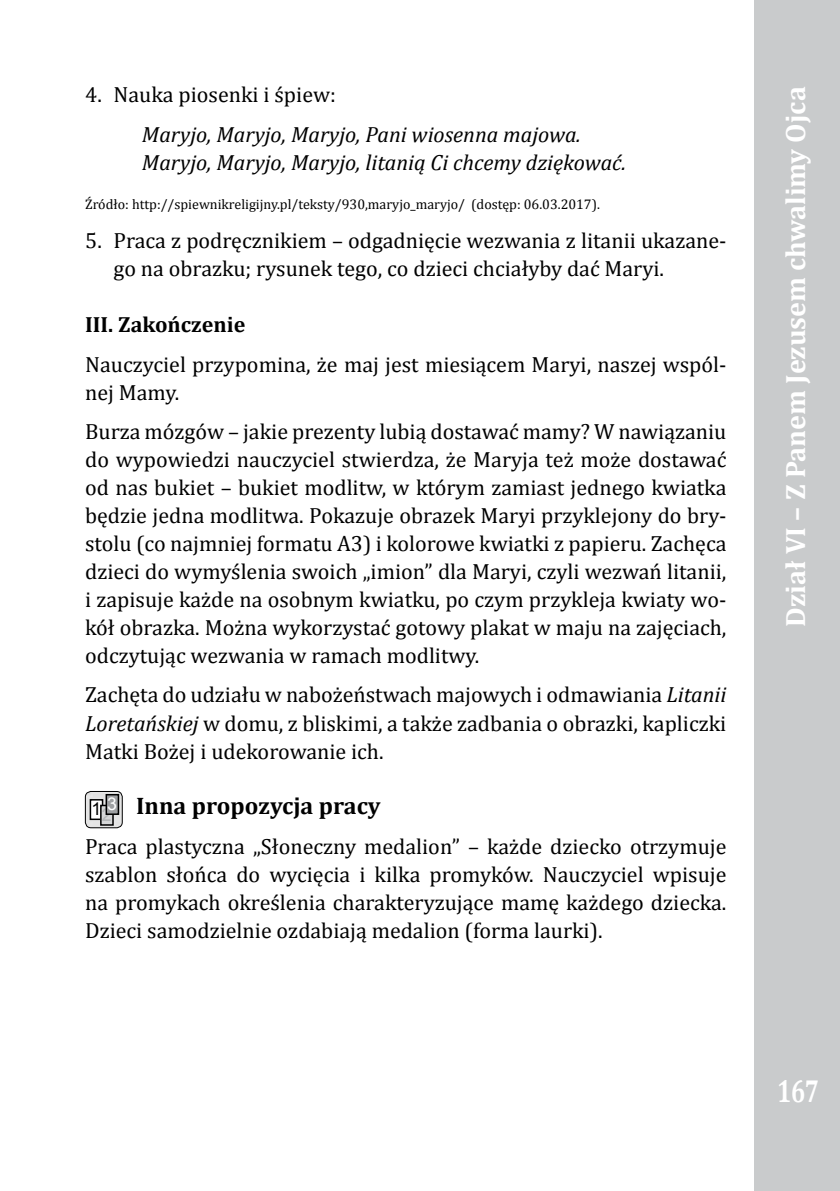
<style>
.page{position:relative;width:840px;height:1191px;background:#fff}
.page>*{position:absolute;margin:0;border:0;box-sizing:border-box;transform-origin:0 0}
.t1{font:700 32px "Cambria";color:#fff;scale:.75 1}
.t2{font:700 28px "Cambria";color:#fff}
.t3{font:700 24px "Cambria";color:#000}
.t4{font:22px/28px "Cambria";color:#000;text-align:justify}
.t5{font:italic 22px/28px "Cambria";color:#000}
.t6{font:700 22px "Cambria";color:#000}
.t7{font:17.6px "Arial";color:#000}
.t8{font:17.6px "Arial";color:#fff}
.t9{font:14px "Cambria";color:#000}
.s1{font-style:italic}
.s2{color:#b5b7b8}
</style>
<div class="page">
<div style="left:754px;top:0;width:85px;height:1191px;background:#c9cbcc"></div>
<img style="left:85px;top:791px;width:37px;height:36px">
<div style="left:85px;top:791px;width:37px;height:37px;border:1px solid #000;border-radius:6px"></div>
<div style="left:90px;top:800px;width:12px;height:19px;background:#fff"></div>
<div style="left:90px;top:799px;width:13px;height:21px;border:1px solid #000"></div>
<div style="left:101px;top:805px;width:12px;height:20px;background:#d5d6d7"></div>
<div style="left:100px;top:804px;width:14px;height:21px;border:1px solid #000"></div>
<div style="left:106px;top:794px;width:12px;height:20px;background:#9ea0a2"></div>
<div style="left:105px;top:794px;width:14px;height:21px;border:1px solid #000"></div>
<p class="t4" style="left:85px;top:81px;width:252px">4. Nauka piosenki i śpiew:</p>
<p class="t5" style="left:142px;top:119px;width:485px">Maryjo, Maryjo, Maryjo, Pani wiosenna majowa.<br>Maryjo, Maryjo, Maryjo, litanią Ci chcemy dziękować.</p>
<p class="t9" style="left:85px;top:196px;width:516px">Źródło: http://spiewnikreligijny.pl/teksty/930,maryjo_maryjo/ (dostęp: 06.03.2017).</p>
<p class="t4" style="left:113px;top:227px;width:614px;text-indent:-28px">5. Praca z podręcznikiem – odgadnięcie wezwania z litanii ukazane&shy;go na obrazku; rysunek tego, co dzieci chciałyby dać Maryi.</p>
<p class="t6" style="left:85px;top:309px;width:162px">III. Zakończenie</p>
<p class="t4" style="left:85px;top:350px;width:642px">Nauczyciel przypomina, że maj jest miesiącem Maryi, naszej wspól&shy;nej Mamy.</p>
<p class="t4" style="left:85px;top:417px;width:642px">Burza mózgów – jakie prezenty lubią dostawać mamy? W nawiązaniu do wypowiedzi nauczyciel stwierdza, że Maryja też może dostawać od nas bukiet – bukiet modlitw, w którym zamiast jednego kwiatka będzie jedna modlitwa. Pokazuje obrazek Maryi przyklejony do bry&shy;stolu (co najmniej formatu A3) i kolorowe kwiatki z papieru. Zachęca dzieci do wymyślenia swoich „imion” dla Maryi, czyli wezwań litanii, i zapisuje każde na osobnym kwiatku, po czym przykleja kwiaty wo&shy;kół obrazka. Można wykorzystać gotowy plakat w maju na zajęciach, odczytując wezwania w ramach modlitwy.</p>
<p class="t4" style="left:85px;top:681px;width:642px">Zachęta do udziału w nabożeństwach majowych i odmawiania <span class="s1">Litanii Loretańskiej</span> w domu, z bliskimi, a także zadbania o obrazki, kapliczki Matki Bożej i udekorowanie ich.</p>
<p class="t3" style="left:136px;top:789px;width:246px">Inna propozycja pracy</p>
<p class="t4" style="left:85px;top:832px;width:642px">Praca plastyczna „Słoneczny medalion” – każde dziecko otrzymuje szablon słońca do wycięcia i kilka promyków. Nauczyciel wpisuje na promykach określenia charakteryzujące mamę każdego dziecka.<br>Dzieci samodzielnie ozdabiają medalion (forma laurki).</p>
<p class="t8" style="left:107px;top:792px;width:11px">3</p>
<p class="t7" style="left:91px;top:797px;width:22px">1<span class="s2">2</span></p>
<p class="t2" style="left:775px;top:627px;width:542px;rotate:-90deg">Dział VI – Z Panem Jezusem chwalimy Ojca</p>
<h1 class="t1" style="left:776px;top:1068px;width:57px">167</h1>
</div>
